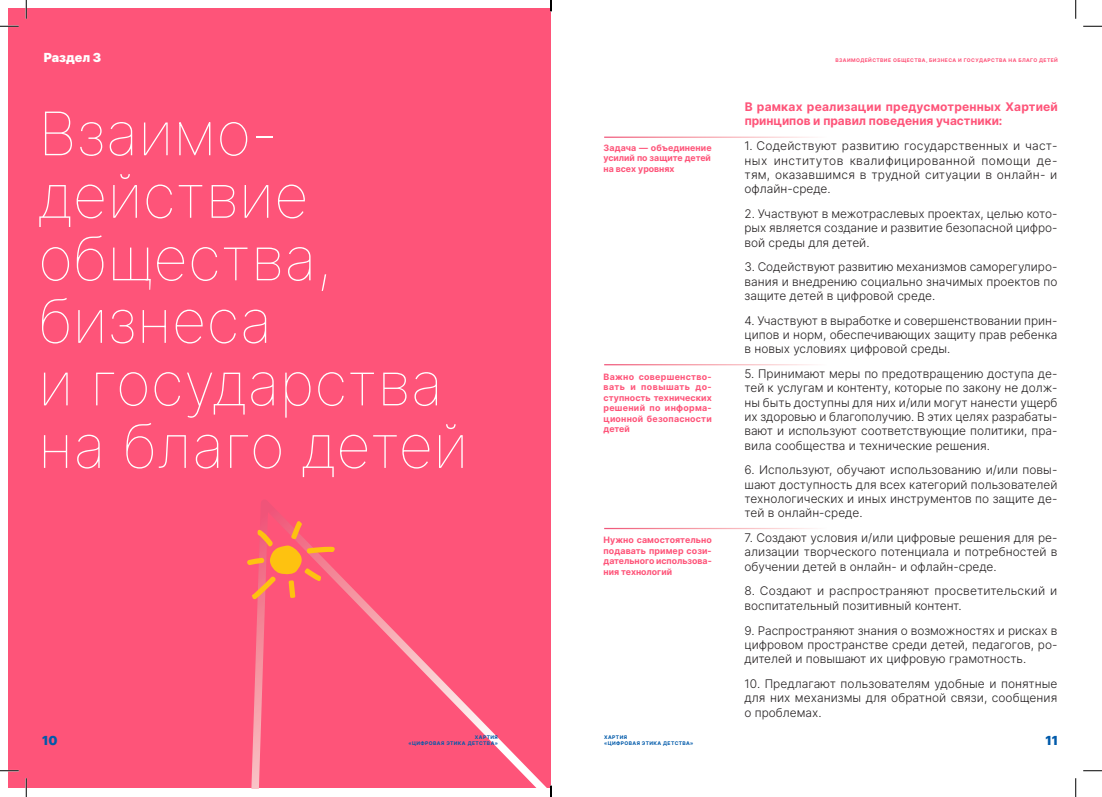
<style>
.page{position:relative;width:1102px;height:797px;background:#fff}
.page>*{position:absolute;margin:0;border:0;box-sizing:border-box;transform-origin:0 0}
.Subline_15{font:100 60px/62.5px "Inter";color:#fff}
.t1{font:900 12.5px "Inter";color:#fff}
.t2{font:900 12.5px "Inter";color:#015aaa}
.Simple_9_5{font:300 11.88px/14.2px "Inter";color:#231f20;text-align:justify}
.Bold_12{font:700 11.88px/14.2px "Inter";color:#fe5479}
.Bold_7{font:700 8.75px/10.5px "Inter";letter-spacing:.01em;color:#fe5479;text-align:justify}
.Bold_12-2{font:700 8.75px/10.5px "Inter";color:#fe5479}
.t3{font:700 5px/6px "Inter";letter-spacing:.08em;color:#015aaa;text-align:right}
.t4{font:700 5px "Inter";letter-spacing:.08em;color:#fe5479}
</style>
<div class="page">
<div style="left:9px;top:9px;width:542px;height:779px;background:#fe5479"></div>
<svg style="left:251px;top:500px;width:407px;height:288px"></svg>
<svg style="left:247px;top:521px;width:88px;height:78px"></svg>
<svg style="left:0;top:25px;width:19px;height:2px"></svg>
<svg style="left:1083px;top:25px;width:18px;height:2px"></svg>
<svg style="left:0;top:770px;width:19px;height:1px"></svg>
<svg style="left:1083px;top:770px;width:18px;height:1px"></svg>
<svg style="left:25px;top:0;width:2px;height:19px"></svg>
<svg style="left:25px;top:778px;width:2px;height:19px"></svg>
<svg style="left:1075px;top:0;width:1px;height:19px"></svg>
<svg style="left:1075px;top:778px;width:1px;height:19px"></svg>
<svg style="left:550px;top:785px;width:1px;height:12px"></svg>
<p class="t1" style="left:44px;top:48px;width:59px">Раздел 3</p>
<p class="t4" style="left:835px;top:56px;width:224px">ВЗАИМОДЕЙСТВИЕ ОБЩЕСТВА, БИЗНЕСА И ГОСУДАРСТВА НА БЛАГО ДЕТЕЙ</p>
<p class="Subline_15" style="left:38px;top:101px;width:432px">Взаимо&shy;действие общества, бизнеса<br>и государства на благо детей</p>
<p class="Bold_12" style="left:744px;top:99px;width:315px">В рамках реализации предусмотренных Хартией принципов и правил поведения участники:</p>
<p class="Simple_9_5" style="left:744px;top:139px;width:314px">1. Содействуют развитию государственных и част&shy;ных институтов квалифицированной помощи де&shy;тям, оказавшимся в трудной ситуации в онлайн- и офлайн-среде.</p>
<p class="Simple_9_5" style="left:744px;top:206px;width:314px">2. Участвуют в межотраслевых проектах, целью кото&shy;рых является создание и развитие безопасной цифро&shy;вой среды для детей.</p>
<p class="Simple_9_5" style="left:744px;top:260px;width:314px">3. Содействуют развитию механизмов саморегулиро&shy;вания и внедрению социально значимых проектов по защите детей в цифровой среде.</p>
<p class="Simple_9_5" style="left:744px;top:313px;width:314px">4. Участвуют в выработке и совершенствовании прин&shy;ципов и норм, обеспечивающих защиту прав ребенка в новых условиях цифровой среды.</p>
<p class="Simple_9_5" style="left:744px;top:366px;width:314px">5. Принимают меры по предотвращению доступа де&shy;тей к услугам и контенту, которые по закону не долж&shy;ны быть доступны для них и/или могут нанести ущерб их здоровью и благополучию. В этих целях разрабаты&shy;вают и используют соответствующие политики, пра&shy;вила сообщества и технические решения.</p>
<p class="Simple_9_5" style="left:744px;top:462px;width:314px">6. Используют, обучают использованию и/или повы&shy;шают доступность для всех категорий пользователей технологических и иных инструментов по защите де&shy;тей в онлайн-среде.</p>
<p class="Simple_9_5" style="left:744px;top:530px;width:314px">7. Создают условия и/или цифровые решения для ре&shy;ализации творческого потенциала и потребностей в обучении детей в онлайн- и офлайн-среде.</p>
<p class="Simple_9_5" style="left:744px;top:583px;width:314px">8. Создают и распространяют просветительский и воспитательный позитивный контент.</p>
<p class="Simple_9_5" style="left:744px;top:623px;width:314px">9. Распространяют знания о возможностях и рисках в цифровом пространстве среди детей, педагогов, ро&shy;дителей и повышают их цифровую грамотность.</p>
<p class="Simple_9_5" style="left:744px;top:676px;width:314px">10. Предлагают пользователям удобные и понятные для них механизмы для обратной связи, сообщения о проблемах.</p>
<p class="Bold_12-2" style="left:603px;top:142px;width:110px">Задача — объединение усилий по защите детей</p>
<p class="Bold_12-2" style="left:603px;top:163px;width:72px">на всех уровнях</p>
<p class="Bold_7" style="left:603px;top:371px;width:110px">Важно совершенство&shy;вать и повышать до&shy;ступность технических решений по информа&shy;ционной безопасности детей</p>
<p class="Bold_7" style="left:603px;top:534px;width:110px">Нужно самостоятельно подавать пример сози&shy;дательного использова&shy;ния технологий</p>
<p class="t2" style="left:42px;top:731px;width:17px">10</p>
<p class="t3" style="left:408px;top:734px;width:91px">ХАРТИЯ<br>«ЦИФРОВАЯ ЭТИКА ДЕТСТВА»</p>
<p class="t3" style="left:604px;top:734px;width:91px;text-align:left">ХАРТИЯ<br>«ЦИФРОВАЯ ЭТИКА ДЕТСТВА»</p>
<p class="t2" style="left:1045px;top:731px;width:14px">11</p>
</div>
